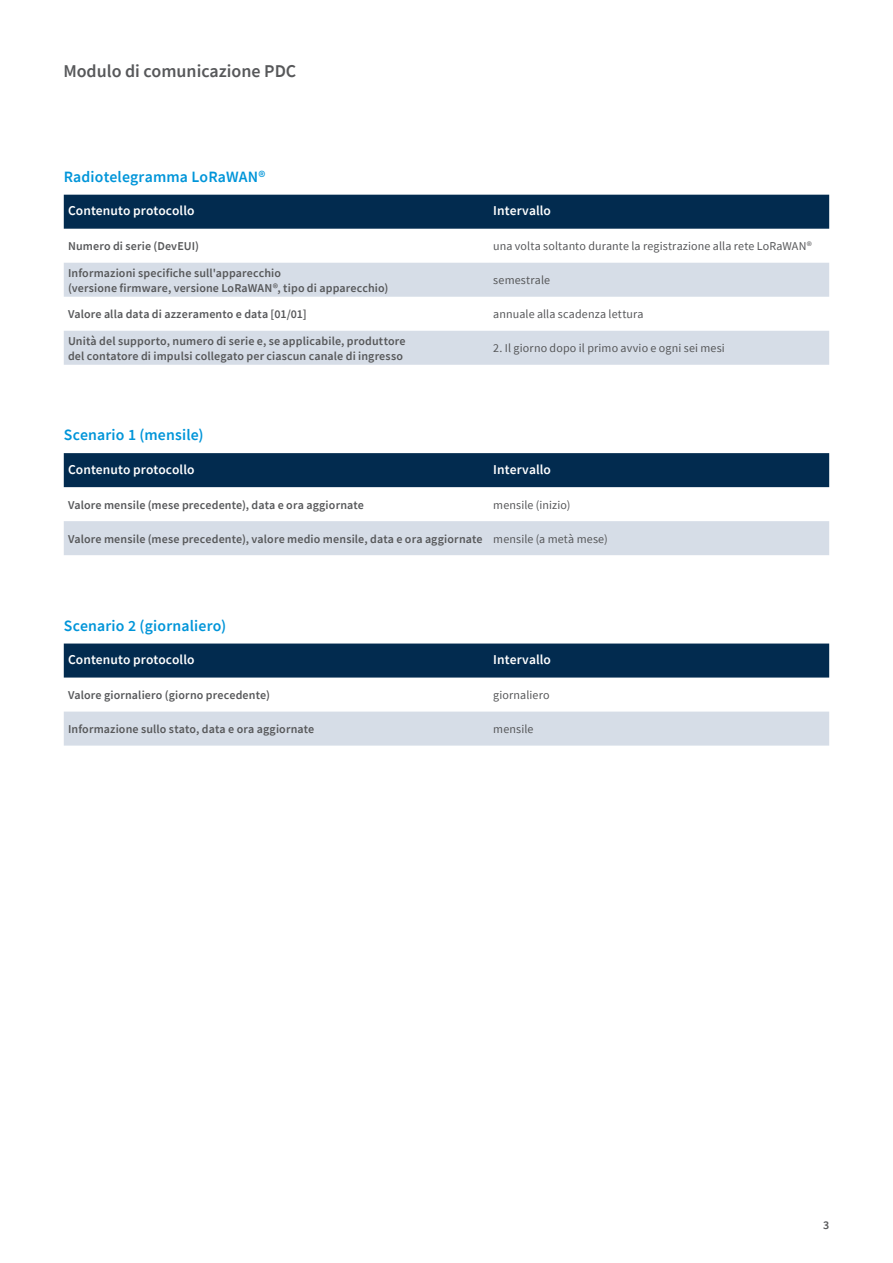
<style>
.page{position:relative;width:893px;height:1263px;background:#fff}
.page>*{position:absolute;margin:0;border:0;box-sizing:border-box;transform-origin:0 0}
.t1{font:600 18px "Source Sans Pro";color:#57585a}
.Headline-Aufzählung{font:600 15.75px "Source Sans Pro";letter-spacing:.01em;color:#0095d9}
.Überschrift_HZ{font:600 13.5px "Source Sans Pro";letter-spacing:.005em;color:#fff}
.Parameter_1_Spalte{font:600 12px/15px "Source Sans Pro";letter-spacing:.01em;color:#57585a}
.Copy_Text{font:12px "Source Sans Pro";letter-spacing:.01em;color:#57585a}
</style>
<div class="page">
<div style="left:64px;top:195px;width:765px;height:34px;background:#022b4f"></div>
<svg style="left:64px;top:263px;width:765px;height:102px;fill:#d6dde7"></svg>
<div style="left:64px;top:643px;width:765px;height:34px;background:#022b4f"></div>
<div style="left:64px;top:712px;width:765px;height:34px;background:#d6dde7"></div>
<div style="left:64px;top:453px;width:765px;height:34px;background:#022b4f"></div>
<div style="left:64px;top:521px;width:765px;height:34px;background:#d6dde7"></div>
<p class="t1" style="left:63px;top:59px;width:234px">Modulo di comunicazione PDC</p>
<p class="Headline-Aufzählung" style="left:64px;top:166px;width:203px">Radiotelegramma LoRaWAN®</p>
<p class="Überschrift_HZ" style="left:68px;top:202px;width:128px">Contenuto protocollo</p>
<p class="Überschrift_HZ" style="left:493px;top:202px;width:59px">Intervallo</p>
<p class="Parameter_1_Spalte" style="left:68px;top:239px;width:132px">Numero di serie (DevEUI)</p>
<p class="Copy_Text" style="left:493px;top:239px;width:320px">una volta soltanto durante la registrazione alla rete LoRaWAN®</p>
<p class="Parameter_1_Spalte" style="left:68px;top:265px;width:322px">Informazioni specifiche sull'apparecchio<br>(versione firmware, versione LoRaWAN®, tipo di apparecchio)</p>
<p class="Copy_Text" style="left:493px;top:273px;width:58px">semestrale</p>
<p class="Parameter_1_Spalte" style="left:68px;top:307px;width:240px">Valore alla data di azzeramento e data [01/01]</p>
<p class="Copy_Text" style="left:493px;top:307px;width:152px">annuale alla scadenza lettura</p>
<p class="Parameter_1_Spalte" style="left:68px;top:333px;width:339px">Unità del supporto, numero di serie e, se applicabile, produttore del contatore di impulsi collegato per ciascun canale di ingresso</p>
<p class="Copy_Text" style="left:493px;top:341px;width:233px">2. Il giorno dopo il primo avvio e ogni sei mesi</p>
<p class="Headline-Aufzählung" style="left:64px;top:425px;width:141px">Scenario 1 (mensile)</p>
<p class="Überschrift_HZ" style="left:68px;top:460px;width:128px">Contenuto protocollo</p>
<p class="Überschrift_HZ" style="left:493px;top:460px;width:59px">Intervallo</p>
<p class="Parameter_1_Spalte" style="left:68px;top:497px;width:297px">Valore mensile (mese precedente), data e ora aggiornate</p>
<p class="Copy_Text" style="left:493px;top:497px;width:79px">mensile (inizio)</p>
<p class="Parameter_1_Spalte" style="left:68px;top:531px;width:416px">Valore mensile (mese precedente), valore medio mensile, data e ora aggiornate</p>
<p class="Copy_Text" style="left:493px;top:531px;width:116px">mensile (a metà mese)</p>
<p class="Headline-Aufzählung" style="left:64px;top:615px;width:164px">Scenario 2 (giornaliero)</p>
<p class="Überschrift_HZ" style="left:68px;top:651px;width:128px">Contenuto protocollo</p>
<p class="Überschrift_HZ" style="left:493px;top:651px;width:59px">Intervallo</p>
<p class="Parameter_1_Spalte" style="left:68px;top:687px;width:203px">Valore giornaliero (giorno precedente)</p>
<p class="Copy_Text" style="left:493px;top:687px;width:58px">giornaliero</p>
<p class="Parameter_1_Spalte" style="left:68px;top:721px;width:248px">Informazione sullo stato, data e ora aggiornate</p>
<p class="Copy_Text" style="left:493px;top:721px;width:42px">mensile</p>
<p class="Parameter_1_Spalte" style="left:823px;top:1218px;width:8px">3</p>
</div>
